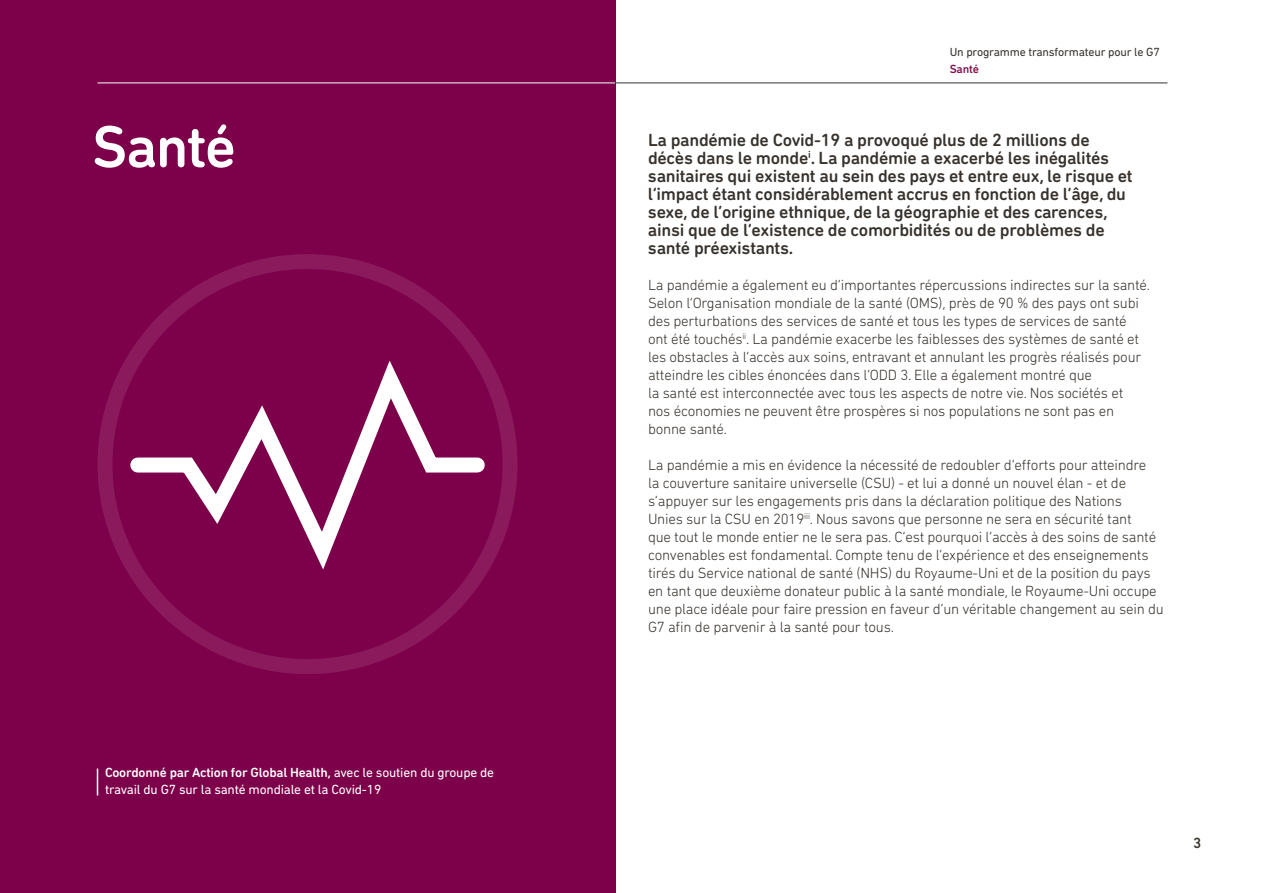
<style>
.page{position:relative;width:1263px;height:893px;background:#fff}
.page>*{position:absolute;margin:0;border:0;box-sizing:border-box;transform-origin:0 0}
.t1{font:500 60px "DIN Next Rounded LT Pro";letter-spacing:-.025em;color:#fff}
.t2{font:500 18px/18px "DIN Next Rounded LT Pro";letter-spacing:-.015em;color:#37322d}
.t3{font:300 15px/18px "DIN Next Rounded LT Pro";letter-spacing:-.015em;color:#37322d}
.t4{font:500 15px "DIN Next Rounded LT Pro";color:#37322d}
.t5{font:13.5px/16.2px "DIN Next Rounded LT Pro";letter-spacing:-.015em;color:#fff}
.t6{font:12px "DIN Next Rounded LT Pro";letter-spacing:-.015em;color:#38332e}
.t7{font:500 12px "DIN Next Rounded LT Pro";letter-spacing:-.015em;color:#7d144d}
.s1{font-weight:500}
</style>
<div class="page">
<div style="left:0;top:0;width:615px;height:893px;background:#7d004a"></div>
<svg style="left:123px;top:342px;width:369px;height:246px"></svg>
<svg style="left:97px;top:768px;width:1px;height:27px"></svg>
<div style="left:98px;top:254px;width:420px;height:420px;border:15px solid #8a1a5c;border-radius:50%"></div>
<hr style="left:615px;top:83px;width:552px;height:1px;background:#37322d">
<hr style="left:98px;top:83px;width:517px;height:1px;background:#fff">
<p class="t6" style="left:950px;top:47px;width:212px">Un programme transformateur pour le G7</p>
<p class="t7" style="left:950px;top:62px;width:31px">Santé</p>
<h1 class="t1" style="left:92px;top:113px;width:146px">Santé</h1>
<p class="t2" style="left:648px;top:130px;width:486px">La pandémie de Covid-19 a provoqué plus de 2 millions de décès dans le monde<sup>i</sup>. La pandémie a exacerbé les inégalités sanitaires qui existent au sein des pays et entre eux, le risque et l’impact étant considérablement accrus en fonction de l’âge, du sexe, de l’origine ethnique, de la géographie et des carences, ainsi que de l’existence de comorbidités ou de problèmes de santé préexistants.</p>
<p class="t3" style="left:648px;top:275px;width:504px">La pandémie a également eu d’importantes répercussions indirectes sur la santé.<br>Selon l’Organisation mondiale de la santé (OMS), près de 90 % des pays ont subi des perturbations des services de santé et tous les types de services de santé ont été touchés<sup>ii</sup>. La pandémie exacerbe les faiblesses des systèmes de santé et les obstacles à l’accès aux soins, entravant et annulant les progrès réalisés pour atteindre les cibles énoncées dans l’ODD 3. Elle a également montré que<br>la santé est interconnectée avec tous les aspects de notre vie. Nos sociétés et<br>nos économies ne peuvent être prospères si nos populations ne sont pas en bonne santé.</p>
<p class="t3" style="left:648px;top:455px;width:517px">La pandémie a mis en évidence la nécessité de redoubler d’efforts pour atteindre<br>la couverture sanitaire universelle (CSU) - et lui a donné un nouvel élan - et de s’appuyer sur les engagements pris dans la déclaration politique des Nations<br>Unies sur la CSU en 2019<sup>iii</sup>. Nous savons que personne ne sera en sécurité tant<br>que tout le monde entier ne le sera pas. C’est pourquoi l’accès à des soins de santé convenables est fondamental. Compte tenu de l’expérience et des enseignements tirés du Service national de santé (NHS) du Royaume-Uni et de la position du pays en tant que deuxième donateur public à la santé mondiale, le Royaume-Uni occupe une place idéale pour faire pression en faveur d’un véritable changement au sein du G7 afin de parvenir à la santé pour tous.</p>
<p class="t5" style="left:105px;top:766px;width:391px"><span class="s1">Coordonné par Action for Global Health,</span> avec le soutien du groupe de travail du G7 sur la santé mondiale et la Covid-19</p>
<p class="t4" style="left:1193px;top:834px;width:10px">3</p>
</div>
